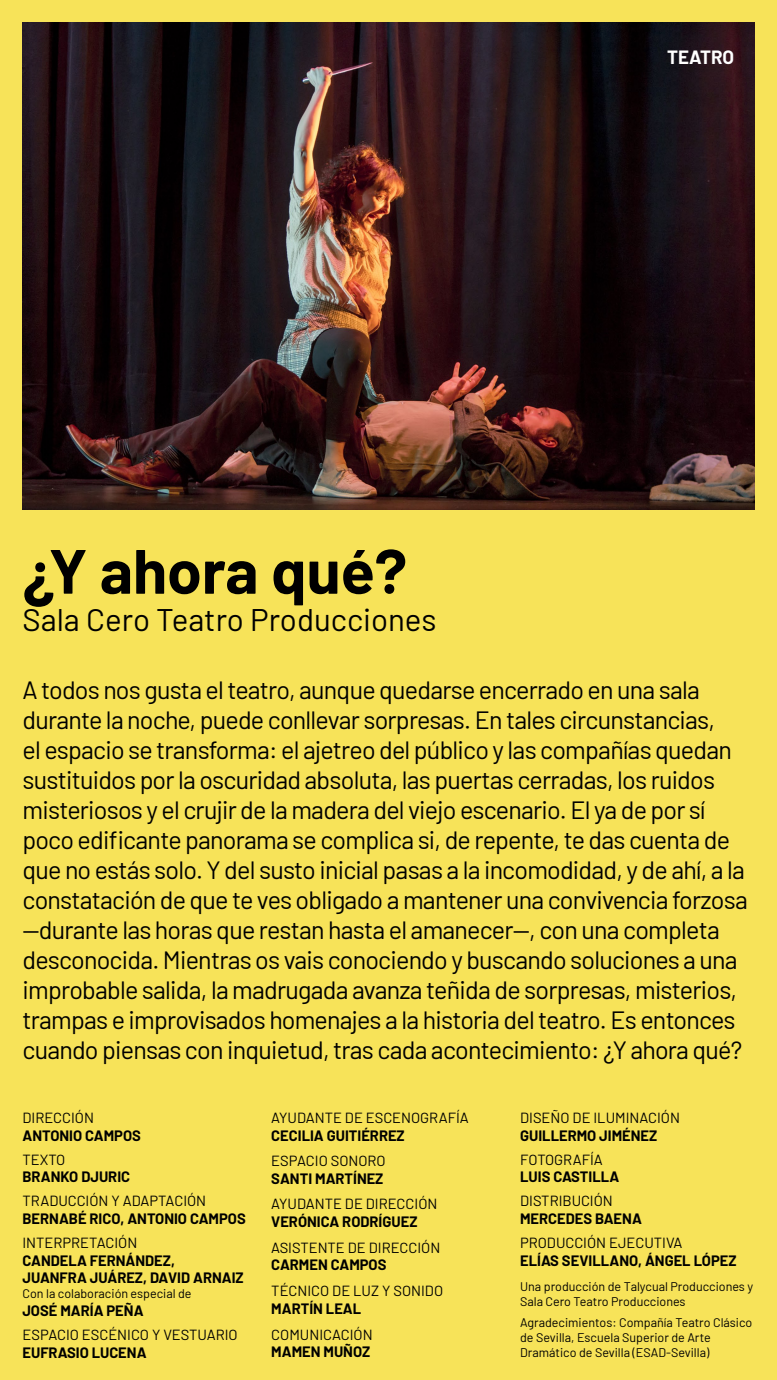
<style>
.page{position:relative;width:777px;height:1380px;background:#fff}
.page>*{position:absolute;margin:0;border:0;box-sizing:border-box;transform-origin:0 0}
.t1{font:700 62.5px "Barlow";color:#000}
.t2{font:31.25px "Barlow";color:#000}
.t3{font:25px/30px "Barlow";letter-spacing:-.03em;color:#000}
.t4{font:700 18.75px "Barlow";color:#fff}
.t5{font:700 14.69px/17.6px "Barlow";color:#000}
.t6{font:14.69px "Barlow";color:#000}
.t7{font:12.5px/15px "Barlow";color:#000}
</style>
<div class="page">
<div style="left:1px;top:0;width:775px;height:1380px;background:#f7e359"></div>
<img style="left:22px;top:23px;width:732px;height:487px">
<h1 class="t1" style="left:22px;top:525px;width:386px">¿Y ahora qué?</h1>
<p class="t2" style="left:22px;top:597px;width:415px">Sala Cero Teatro Producciones</p>
<p class="t4" style="left:667px;top:43px;width:69px">TEATRO</p>
<p class="t3" style="left:22px;top:673px;width:726px">A todos nos gusta el teatro, aunque quedarse encerrado en una sala durante la noche, puede conllevar sorpresas. En tales circunstancias,<br>el espacio se transforma: el ajetreo del público y las compañías quedan sustituidos por la oscuridad absoluta, las puertas cerradas, los ruidos misteriosos y el crujir de la madera del viejo escenario. El ya de por sí poco edificante panorama se complica si, de repente, te das cuenta de que no estás solo. Y del susto inicial pasas a la incomodidad, y de ahí, a la constatación de que te ves obligado a mantener una convivencia forzosa —durante las horas que restan hasta el amanecer—, con una completa desconocida. Mientras os vais conociendo y buscando soluciones a una improbable salida, la madrugada avanza teñida de sorpresas, misterios, trampas e improvisados homenajes a la historia del teatro. Es entonces cuando piensas con inquietud, tras cada acontecimiento: ¿Y ahora qué?</p>
<p class="t6" style="left:22px;top:1107px;width:73px">DIRECCIÓN</p>
<p class="t5" style="left:22px;top:1126px;width:120px">ANTONIO CAMPOS</p>
<p class="t6" style="left:22px;top:1149px;width:44px">TEXTO</p>
<p class="t5" style="left:22px;top:1167px;width:109px">BRANKO DJURIC</p>
<p class="t6" style="left:22px;top:1190px;width:185px">TRADUCCIÓN Y ADAPTACIÓN</p>
<p class="t5" style="left:22px;top:1209px;width:225px">BERNABÉ RICO, ANTONIO CAMPOS</p>
<p class="t6" style="left:22px;top:1232px;width:116px">INTERPRETACIÓN</p>
<p class="t5" style="left:22px;top:1250px;width:223px">CANDELA FERNÁNDEZ,<br>JUANFRA JUÁREZ, DAVID ARNAIZ</p>
<p class="t7" style="left:22px;top:1285px;width:170px">Con la colaboración especial de</p>
<p class="t5" style="left:22px;top:1301px;width:122px">JOSÉ MARÍA PEÑA</p>
<p class="t6" style="left:22px;top:1324px;width:216px">ESPACIO ESCÉNICO Y VESTUARIO</p>
<p class="t5" style="left:22px;top:1342px;width:125px">EUFRASIO LUCENA</p>
<p class="t6" style="left:271px;top:1107px;width:199px">AYUDANTE DE ESCENOGRAFÍA</p>
<p class="t5" style="left:271px;top:1126px;width:135px">CECILIA GUITIÉRREZ</p>
<p class="t6" style="left:271px;top:1150px;width:116px">ESPACIO SONORO</p>
<p class="t5" style="left:271px;top:1168px;width:114px">SANTI MARTÍNEZ</p>
<p class="t6" style="left:271px;top:1193px;width:167px">AYUDANTE DE DIRECCIÓN</p>
<p class="t5" style="left:271px;top:1212px;width:148px">VERÓNICA RODRÍGUEZ</p>
<p class="t6" style="left:271px;top:1237px;width:170px">ASISTENTE DE DIRECCIÓN</p>
<p class="t5" style="left:271px;top:1255px;width:117px">CARMEN CAMPOS</p>
<p class="t6" style="left:271px;top:1281px;width:173px">TÉCNICO DE LUZ Y SONIDO</p>
<p class="t5" style="left:271px;top:1299px;width:91px">MARTÍN LEAL</p>
<p class="t6" style="left:271px;top:1324px;width:103px">COMUNICACIÓN</p>
<p class="t5" style="left:271px;top:1342px;width:101px">MAMEN MUÑOZ</p>
<p class="t6" style="left:520px;top:1107px;width:161px">DISEÑO DE ILUMINACIÓN</p>
<p class="t5" style="left:520px;top:1126px;width:139px">GUILLERMO JIMÉNEZ</p>
<p class="t6" style="left:520px;top:1149px;width:84px">FOTOGRAFÍA</p>
<p class="t5" style="left:520px;top:1167px;width:101px">LUIS CASTILLA</p>
<p class="t6" style="left:520px;top:1190px;width:94px">DISTRIBUCIÓN</p>
<p class="t5" style="left:520px;top:1209px;width:123px">MERCEDES BAENA</p>
<p class="t6" style="left:520px;top:1232px;width:164px">PRODUCCIÓN EJECUTIVA</p>
<p class="t5" style="left:520px;top:1250px;width:218px">ELÍAS SEVILLANO, ÁNGEL LÓPEZ</p>
<p class="t7" style="left:520px;top:1278px;width:234px">Una producción de Talycual Producciones y<br>Sala Cero Teatro Producciones</p>
<p class="t7" style="left:520px;top:1314px;width:234px">Agradecimientos: Compañía Teatro Clásico de Sevilla, Escuela Superior de Arte<br>Dramático de Sevilla (ESAD-Sevilla)</p>
</div>
